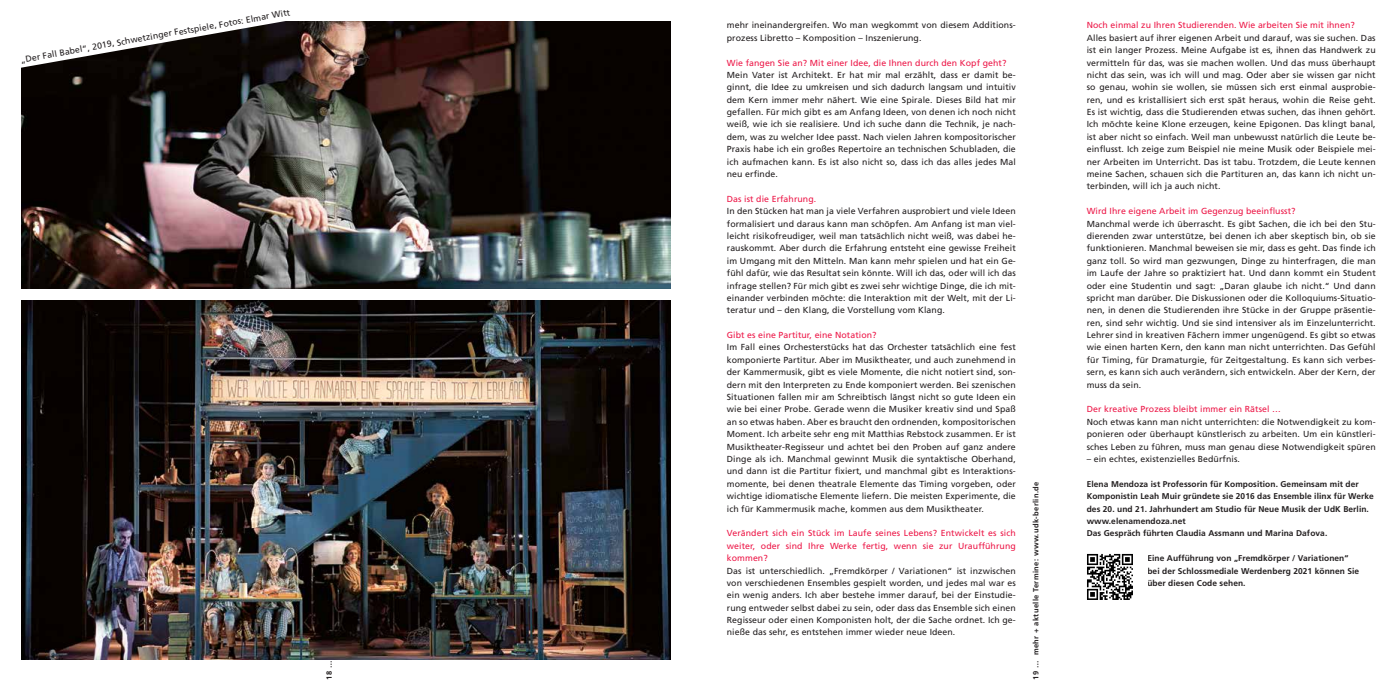
<style>
.page{position:relative;width:1397px;height:699px;background:#fff}
.page>*{position:absolute;margin:0;border:0;box-sizing:border-box;transform-origin:0 0}
.t1{font:8.75px/12.4px "Frutiger";letter-spacing:.01em;color:#231f20;text-align:justify}
.t2{font:8.75px/12.4px "Frutiger";letter-spacing:.01em;color:#ed1848;text-align:justify}
.t3{font:700 8.38px/12.4px "Frutiger";letter-spacing:.01em;color:#231f20}
.t4{font:700 7.5px "Frutiger";letter-spacing:.05em;color:#231f20}
</style>
<div class="page">
<img style="left:21px;top:301px;width:649px;height:358px">
<img style="left:21px;top:21px;width:649px;height:267px">
<svg style="left:21px;top:21px;width:345px;height:48px"></svg>
<svg style="left:1087px;top:553px;width:46px;height:47px"></svg>
<svg style="left:1087px;top:553px;width:45px;height:46px"></svg>
<p class="t1" style="left:20px;top:53px;width:275px;rotate:-10deg">„Der Fall Babel“, 2019, Schwetzinger Festspiele, Fotos: Elmar Witt</p>
<p class="t1" style="left:726px;top:19px;width:290px">mehr ineinandergreifen. Wo man wegkommt von diesem Additions&shy;prozess Libretto – Komposition – Inszenierung.</p>
<p class="t2" style="left:726px;top:56px;width:281px">Wie fangen Sie an? Mit einer Idee, die Ihnen durch den Kopf geht?</p>
<p class="t1" style="left:726px;top:69px;width:290px">Mein Vater ist Architekt. Er hat mir mal erzählt, dass er damit be&shy;ginnt, die Idee zu umkreisen und sich dadurch langsam und intuitiv dem Kern immer mehr nähert. Wie eine Spirale. Dieses Bild hat mir gefallen. Für mich gibt es am Anfang Ideen, von denen ich noch nicht weiß, wie ich sie realisiere. Und ich suche dann die Technik, je nach&shy;dem, was zu welcher Idee passt. Nach vielen Jahren kompositorischer Praxis habe ich ein großes Repertoire an technischen Schubladen, die ich aufmachen kann. Es ist also nicht so, dass ich das alles jedes Mal neu erfinde.</p>
<p class="t2" style="left:726px;top:192px;width:91px">Das ist die Erfahrung.</p>
<p class="t1" style="left:726px;top:205px;width:290px">In den Stücken hat man ja viele Verfahren ausprobiert und viele Ideen formalisiert und daraus kann man schöpfen. Am Anfang ist man viel&shy;leicht risikofreudiger, weil man tatsächlich nicht weiß, was dabei he&shy;rauskommt. Aber durch die Erfahrung entsteht eine gewisse Freiheit im Umgang mit den Mitteln. Man kann mehr spielen und hat ein Ge&shy;fühl dafür, wie das Resultat sein könnte. Will ich das, oder will ich das infrage stellen? Für mich gibt es zwei sehr wichtige Dinge, die ich mit&shy;einander verbinden möchte: die Interaktion mit der Welt, mit der Li&shy;teratur und – den Klang, die Vorstellung vom Klang.</p>
<p class="t2" style="left:726px;top:328px;width:151px">Gibt es eine Partitur, eine Notation?</p>
<p class="t1" style="left:726px;top:341px;width:290px">Im Fall eines Orchesterstücks hat das Orchester tatsächlich eine fest komponierte Partitur. Aber im Musiktheater, und auch zunehmend in der Kammermusik, gibt es viele Momente, die nicht notiert sind, son&shy;dern mit den Interpreten zu Ende komponiert werden. Bei szenischen Situationen fallen mir am Schreibtisch längst nicht so gute Ideen ein wie bei einer Probe. Gerade wenn die Musiker kreativ sind und Spaß an so etwas haben. Aber es braucht den ordnenden, kompositorischen Moment. Ich arbeite sehr eng mit Matthias Rebstock zusammen. Er ist Musiktheater-Regisseur und achtet bei den Proben auf ganz andere Dinge als ich. Manchmal gewinnt Musik die syntaktische Oberhand, und dann ist die Partitur fixiert, und manchmal gibt es Interaktions&shy;momente, bei denen theatrale Elemente das Timing vorgeben, oder wichtige idiomatische Elemente liefern. Die meisten Experimente, die ich für Kammermusik mache, kommen aus dem Musiktheater.</p>
<p class="t2" style="left:726px;top:526px;width:290px">Verändert sich ein Stück im Laufe seines Lebens? Entwickelt es sich weiter, oder sind Ihre Werke fertig, wenn sie zur Uraufführung kommen?</p>
<p class="t1" style="left:726px;top:564px;width:290px">Das ist unterschiedlich. „Fremdkörper / Variationen“ ist inzwischen von verschiedenen Ensembles gespielt worden, und jedes mal war es ein wenig anders. Ich aber bestehe immer darauf, bei der Einstudie&shy;rung entweder selbst dabei zu sein, oder dass das Ensemble sich einen Regisseur oder einen Komponisten holt, der die Sache ordnet. Ich ge&shy;nieße das sehr, es entstehen immer wieder neue Ideen.</p>
<p class="t4" style="left:1031px;top:679px;width:200px;rotate:-90deg">19 … mehr + aktuelle Termine: www.udk-berlin.de</p>
<p class="t2" style="left:1086px;top:19px;width:269px">Noch einmal zu Ihren Studierenden. Wie arbeiten Sie mit ihnen?</p>
<p class="t1" style="left:1086px;top:31px;width:290px">Alles basiert auf ihrer eigenen Arbeit und darauf, was sie suchen. Das ist ein langer Prozess. Meine Aufgabe ist es, ihnen das Handwerk zu vermitteln für das, was sie machen wollen. Und das muss überhaupt nicht das sein, was ich will und mag. Oder aber sie wissen gar nicht so genau, wohin sie wollen, sie müssen sich erst einmal ausprobie&shy;ren, und es kristallisiert sich erst spät heraus, wohin die Reise geht.<br>Es ist wichtig, dass die Studierenden etwas suchen, das ihnen gehört.<br>Ich möchte keine Klone erzeugen, keine Epigonen. Das klingt banal, ist aber nicht so einfach. Weil man unbewusst natürlich die Leute be&shy;einflusst. Ich zeige zum Beispiel nie meine Musik oder Beispiele mei&shy;ner Arbeiten im Unterricht. Das ist tabu. Trotzdem, die Leute kennen meine Sachen, schauen sich die Partituren an, das kann ich nicht un&shy;terbinden, will ich ja auch nicht.</p>
<p class="t2" style="left:1086px;top:205px;width:210px">Wird Ihre eigene Arbeit im Gegenzug beeinflusst?</p>
<p class="t1" style="left:1086px;top:217px;width:290px">Manchmal werde ich überrascht. Es gibt Sachen, die ich bei den Stu&shy;dierenden zwar unterstütze, bei denen ich aber skeptisch bin, ob sie funktionieren. Manchmal beweisen sie mir, dass es geht. Das finde ich ganz toll. So wird man gezwungen, Dinge zu hinterfragen, die man im Laufe der Jahre so praktiziert hat. Und dann kommt ein Student oder eine Studentin und sagt: „Daran glaube ich nicht.“ Und dann spricht man darüber. Die Diskussionen oder die Kolloquiums-Situatio&shy;nen, in denen die Studierenden ihre Stücke in der Gruppe präsentie&shy;ren, sind sehr wichtig. Und sie sind intensiver als im Einzelunterricht.<br>Lehrer sind in kreativen Fächern immer ungenügend. Es gibt so etwas wie einen harten Kern, den kann man nicht unterrichten. Das Gefühl für Timing, für Dramaturgie, für Zeitgestaltung. Es kann sich verbes&shy;sern, es kann sich auch verändern, sich entwickeln. Aber der Kern, der muss da sein.</p>
<p class="t2" style="left:1086px;top:403px;width:196px">Der kreative Prozess bleibt immer ein Rätsel …</p>
<p class="t1" style="left:1086px;top:415px;width:290px">Noch etwas kann man nicht unterrichten: die Notwendigkeit zu kom&shy;ponieren oder überhaupt künstlerisch zu arbeiten. Um ein künstleri&shy;sches Leben zu führen, muss man genau diese Notwendigkeit spüren</p>
<p class="t1" style="left:1086px;top:452px;width:155px">– ein echtes, existenzielles Bedürfnis.</p>
<p class="t3" style="left:1086px;top:477px;width:289px">Elena Mendoza ist Professorin für Komposition. Gemeinsam mit der Komponistin Leah Muir gründete sie 2016 das Ensemble ilinx für Werke des 20. und 21. Jahrhundert am Studio für Neue Musik der UdK Berlin. www.elenamendoza.net<br>Das Gespräch führten Claudia Assmann und Marina Dafova.</p>
<p class="t3" style="left:1147px;top:551px;width:213px">Eine Aufführung von „Fremdkörper / Variationen“ bei der Schlossmediale Werdenberg 2021 können Sie über diesen Code sehen.</p>
</div>
